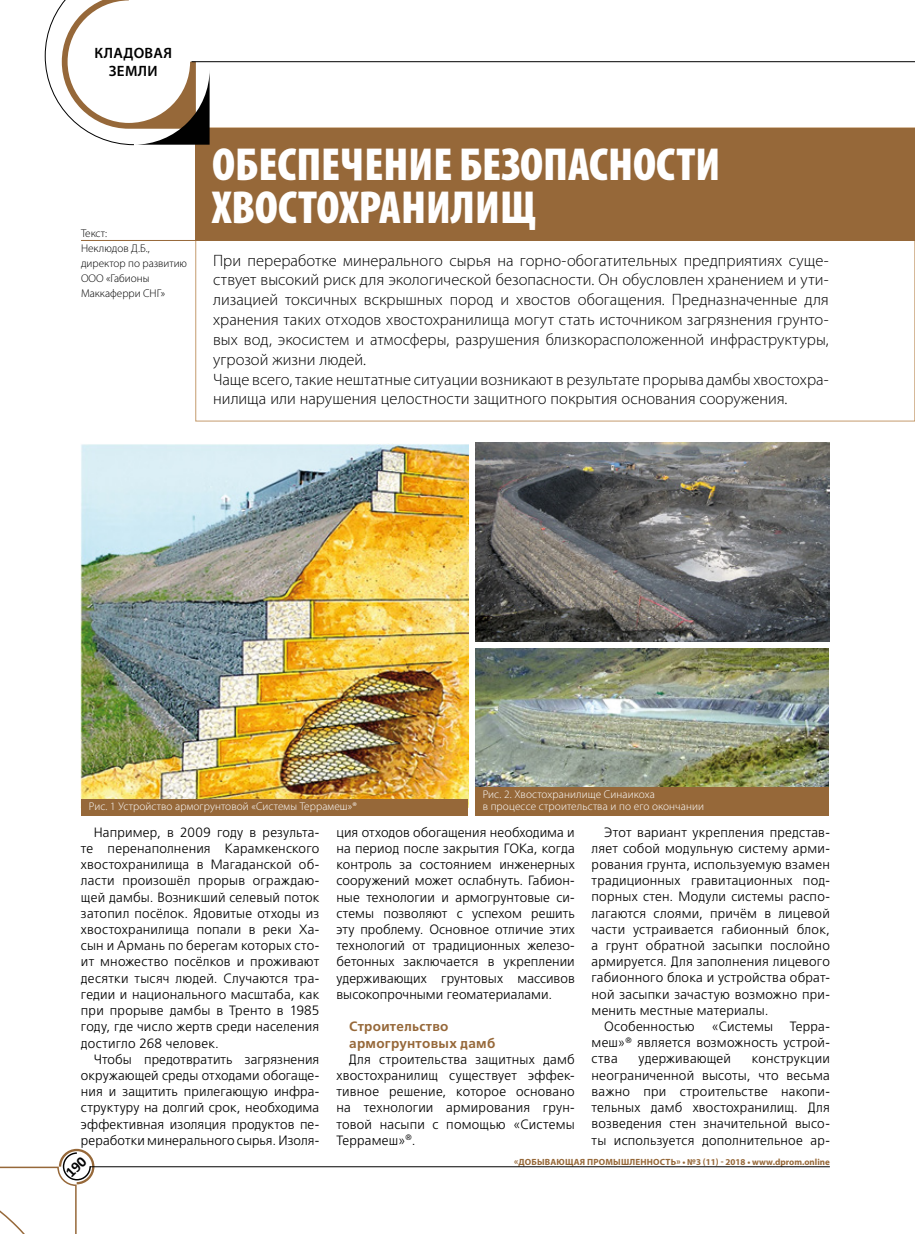
<style>
.page{position:relative;width:915px;height:1234px;background:#fff}
.page>*{position:absolute;margin:0;border:0;box-sizing:border-box;transform-origin:0 0}
.t1{font:900 condensed 46.5px "Myriad Pro";color:#fff}
.t2{font:300 16.5px/19.8px "Myriad Pro";color:#000}
.t3{font:600 15px/18px "Myriad Pro";letter-spacing:.02em;color:#000;text-align:center}
.t4{font:13.5px/16.2px "AG Foreigner Light C";letter-spacing:.01em;color:#000;text-align:justify}
.t5{font:700 13.5px/16.2px "AG Foreigner Light C";letter-spacing:.02em;color:#966839}
.t6{font:300 11.25px/12px "Myriad Pro";letter-spacing:.01em;color:#fff}
.t7{font:300 11.25px/15px "Myriad Pro";color:#000}
.t8{font:700 9px "Myriad Pro";letter-spacing:.02em;color:#966839}
</style>
<div class="page">
<hr style="left:90px;top:1166px;width:739px;height:1px;background:#000">
<div style="left:196px;top:128px;width:718px;height:112px;background:#966839"></div>
<hr style="left:191px;top:61px;width:723px;height:1px;background:#000">
<hr style="left:81px;top:240px;width:833px;height:1px;background:#966839">
<img style="left:81px;top:443px;width:387px;height:355px">
<svg style="left:45px;top:0;width:164px;height:145px"></svg>
<img style="left:475px;top:442px;width:354px;height:199px">
<img style="left:475px;top:648px;width:353px;height:138px">
<div style="left:81px;top:798px;width:387px;height:17px;background:#966839"></div>
<div style="left:475px;top:786px;width:353px;height:29px;background:#966839"></div>
<svg style="left:0;top:1148px;width:94px;height:85px"></svg>
<p class="t3" style="left:94px;top:44px;width:79px">КЛАДОВАЯ<br>ЗЕМЛИ</p>
<p class="t7" style="left:81px;top:226px;width:28px">Текст:</p>
<p class="t7" style="left:81px;top:241px;width:108px">Неклюдов Д.Б., директор по развитию<br>ООО «Габионы<br>Маккаферри СНГ»</p>
<h1 class="t1" style="left:212px;top:138px;width:509px">ОБЕСПЕЧЕНИЕ БЕЗОПАСНОСТИ</h1>
<h1 class="t1" style="left:212px;top:182px;width:325px">ХВОСТОХРАНИЛИЩ</h1>
<p class="t2" style="left:213px;top:250px;width:617px">При переработке минерального сырья на горно-обогатительных предприятиях суще&shy;ствует высокий риск для экологической безопасности. Он обусловлен хранением и ути&shy;лизацией токсичных вскрышных пород и хвостов обогащения. Предназначенные для хранения таких отходов хвостохранилища могут стать источником загрязнения грунто&shy;вых вод, экосистем и атмосферы, разрушения близкорасположенной инфраструктуры, угрозой жизни людей.<br>Чаще всего, такие нештатные ситуации возникают в результате прорыва дамбы хвостохра&shy;нилища или нарушения целостности защитного покрытия основания сооружения.</p>
<p class="t6" style="left:89px;top:800px;width:269px">Рис. 1 Устройство армогрунтовой «Системы Террамеш»®</p>
<p class="t6" style="left:482px;top:788px;width:223px">Рис. 2. Хвостохранилище Синаикоха<br>в процессе строительства и по его окончании</p>
<p class="t4" style="left:81px;top:824px;width:240px;text-indent:13px">Например, в 2009 году в результа&shy;те перенаполнения Карамкенского хвостохранилища в Магаданской об&shy;ласти произошёл прорыв ограждаю&shy;щей дамбы. Возникший селевый поток затопил посёлок. Ядовитые отходы из хвостохранилища попали в реки Ха&shy;сын и Армань по берегам которых сто&shy;ит множество посёлков и проживают десятки тысяч людей. Случаются тра&shy;гедии и национального масштаба, как при прорыве дамбы в Тренто в 1985 году, где число жертв среди населения достигло 268 человек.</p>
<p class="t4" style="left:81px;top:1050px;width:240px;text-indent:13px">Чтобы предотвратить загрязнения окружающей среды отходами обогаще&shy;ния и защитить прилегающую инфра&shy;структуру на долгий срок, необходима эффективная изоляция продуктов пе&shy;реработки минерального сырья. Изоля-</p>
<p class="t4" style="left:336px;top:824px;width:240px">ция отходов обогащения необходима и на период после закрытия ГОКа, когда контроль за состоянием инженерных сооружений может ослабнуть. Габион&shy;ные технологии и армогрунтовые си&shy;стемы позволяют с успехом решить эту проблему. Основное отличие этих технологий от традиционных железо&shy;бетонных заключается в укреплении удерживающих грунтовых массивов высокопрочными геоматериалами.</p>
<p class="t5" style="left:349px;top:1018px;width:148px">Строительство армогрунтовых дамб</p>
<p class="t4" style="left:336px;top:1050px;width:240px;text-indent:13px">Для строительства защитных дамб хвостохранилищ существует эффек&shy;тивное решение, которое основано на технологии армирования грун&shy;товой насыпи с помощью «Системы Террамеш»<sup>®</sup>.</p>
<p class="t4" style="left:591px;top:823px;width:240px;text-indent:13px">Этот вариант укрепления представ&shy;ляет собой модульную систему арми&shy;рования грунта, используемую взамен традиционных гравитационных под&shy;порных стен. Модули системы распо&shy;лагаются слоями, причём в лицевой части устраивается габионный блок, а грунт обратной засыпки послойно армируется. Для заполнения лицевого габионного блока и устройства обрат&shy;ной засыпки зачастую возможно при&shy;менить местные материалы.</p>
<p class="t4" style="left:591px;top:1018px;width:240px;text-indent:13px">Особенностью «Системы Терра&shy;меш»<sup>®</sup> является возможность устрой&shy;ства</p>
<p class="t4" style="left:638px;top:1050px;width:94px">удерживающей</p>
<p class="t4" style="left:591px;top:1050px;width:240px;text-indent:160px">конструкции неограниченной высоты, что весьма важно при строительстве накопи&shy;тельных дамб хвостохранилищ. Для возведения стен значительной высо&shy;ты используется дополнительное ар-</p>
<p class="t8" style="left:514px;top:1155px;width:317px">«ДОБЫВАЮЩАЯ ПРОМЫШЛЕННОСТЬ» • №3 (11) - 2018 • www.dprom.online</p>
</div>
